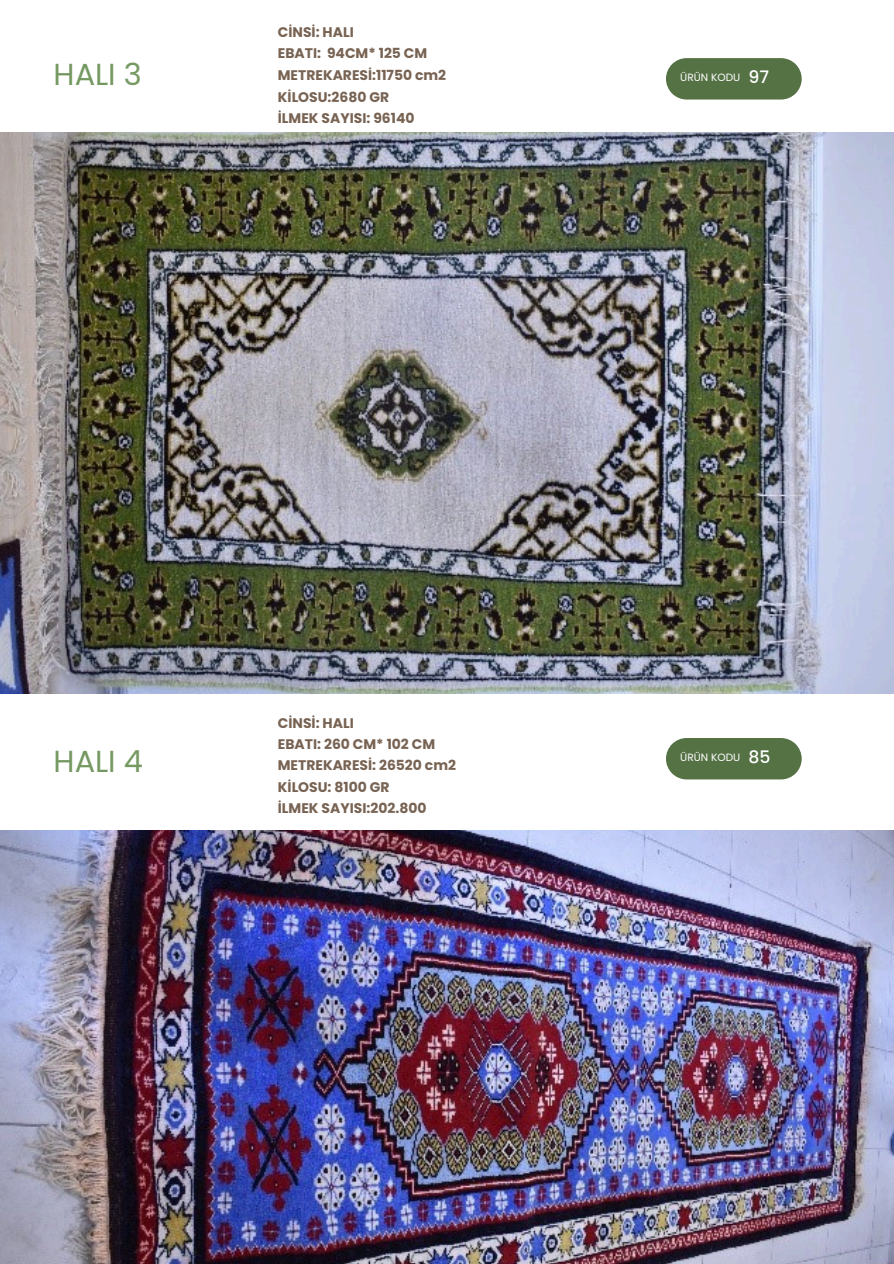
<style>
.page{position:relative;width:894px;height:1264px;background:#fff}
.page>*{position:absolute;margin:0;border:0;box-sizing:border-box;transform-origin:0 0}
.t1{font:30.45px "Poppins";color:#769962}
.t2{font:500 17.25px "Poppins";color:#fff}
.t3{font:700 13.95px/21.8px "Poppins";color:#786353}
.t4{font:10.5px "Poppins";color:#fff}
</style>
<div class="page">
<img style="left:0;top:133px;width:893px;height:560px">
<img style="left:0;top:830px;width:893px;height:433px">
<svg style="left:666px;top:58px;width:135px;height:42px;background:#617c52"></svg>
<div style="left:666px;top:738px;width:135px;height:41px;background:#557245"></div>
<h2 class="t1" style="left:54px;top:53px;width:90px">HALI 3</h2>
<h3 class="t3" style="left:278px;top:21px;width:170px">CİNSİ: HALI<br>EBATI: 94CM* 125 CM<br>METREKARESİ:11750 cm2<br>KİLOSU:2680 GR<br>İLMEK SAYISI: 96140</h3>
<h2 class="t4" style="left:680px;top:70px;width:62px">ÜRÜN KODU</h2>
<p class="t2" style="left:748px;top:65px;width:22px">97</p>
<h1 class="t1" style="left:54px;top:740px;width:91px">HALI 4</h1>
<p class="t3" style="left:278px;top:712px;width:180px;line-height:21.3px">CİNSİ: HALI<br>EBATI: 260 CM* 102 CM<br>METREKARESİ: 26520 cm2<br>KİLOSU: 8100 GR<br>İLMEK SAYISI:202.800</p>
<h1 class="t4" style="left:680px;top:750px;width:62px">ÜRÜN KODU</h1>
<h3 class="t2" style="left:748px;top:745px;width:24px">85</h3>
</div>
